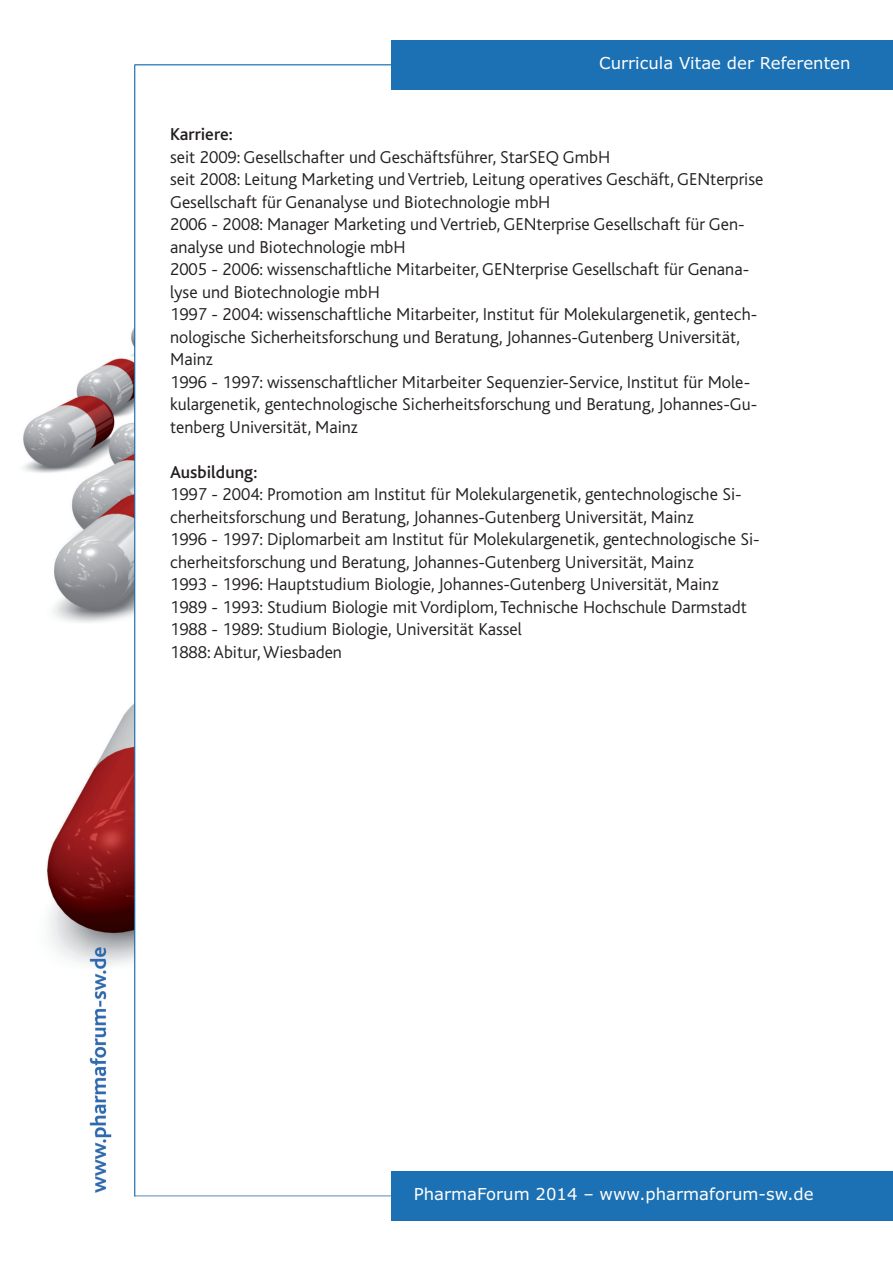
<style>
.page{position:relative;width:893px;height:1263px;background:#fff}
.page>*{position:absolute;margin:0;border:0;box-sizing:border-box;transform-origin:0 0}
.t1{font:300 18px/22.5px "Bliss";color:#231f20}
.t2{font:500 18px "Bliss";color:#231f20}
.t3{font:16.5px "Verdana";color:#fff}
</style>
<div class="page">
<img style="left:23px;top:64px;width:112px;height:1133px">
<hr style="left:135px;top:1195px;width:757px;height:1px;background:#7c9bcb">
<div style="left:391px;top:1171px;width:501px;height:49px;background:#1b71b3"></div>
<hr style="left:135px;top:64px;width:757px;height:1px;background:#1b71b3">
<hr style="left:134px;top:65px;width:1px;height:1131px;background:#1b71b3">
<div style="left:391px;top:40px;width:501px;height:49px;background:#1b71b3"></div>
<p class="t3" style="left:599px;top:53px;width:253px">Curricula Vitae der Referenten</p>
<p class="t2" style="left:170px;top:125px;width:64px">Karriere:</p>
<p class="t1" style="left:170px;top:146px;width:595px">seit 2009: Gesellschafter und Geschäftsführer, StarSEQ GmbH<br>seit 2008: Leitung Marketing undVertrieb, Leitung operatives Geschäft, GENterprise Gesellschaft für Genanalyse und Biotechnologie mbH<br>2006 - 2008: Manager Marketing undVertrieb, GENterprise Gesellschaft für Gen&shy;analyse und Biotechnologie mbH<br>2005 - 2006: wissenschaftliche Mitarbeiter, GENterprise Gesellschaft für Genana&shy;lyse und Biotechnologie mbH<br>1997 - 2004: wissenschaftliche Mitarbeiter, Institut für Molekulargenetik, gentech&shy;nologische Sicherheitsforschung und Beratung, Johannes-Gutenberg Universität, Mainz<br>1996 - 1997: wissenschaftlicher Mitarbeiter Sequenzier-Service, Institut für Mole&shy;kulargenetik, gentechnologische Sicherheitsforschung und Beratung, Johannes-Gu&shy;tenberg Universität, Mainz</p>
<p class="t2" style="left:170px;top:462px;width:89px">Ausbildung:</p>
<p class="t1" style="left:170px;top:483px;width:591px">1997 - 2004: Promotion am Institut für Molekulargenetik, gentechnologische Si&shy;cherheitsforschung und Beratung, Johannes-Gutenberg Universität, Mainz<br>1996 - 1997: Diplomarbeit am Institut für Molekulargenetik, gentechnologische Si&shy;cherheitsforschung und Beratung, Johannes-Gutenberg Universität, Mainz<br>1993 - 1996: Hauptstudium Biologie, Johannes-Gutenberg Universität, Mainz 1989 - 1993: Studium Biologie mitVordiplom, Technische Hochschule Darmstadt 1988 - 1989: Studium Biologie, Universität Kassel<br>1888: Abitur,Wiesbaden</p>
<p class="t3" style="left:414px;top:1183px;width:401px">PharmaForum 2014 – www.pharmaforum-sw.de</p>
</div>
